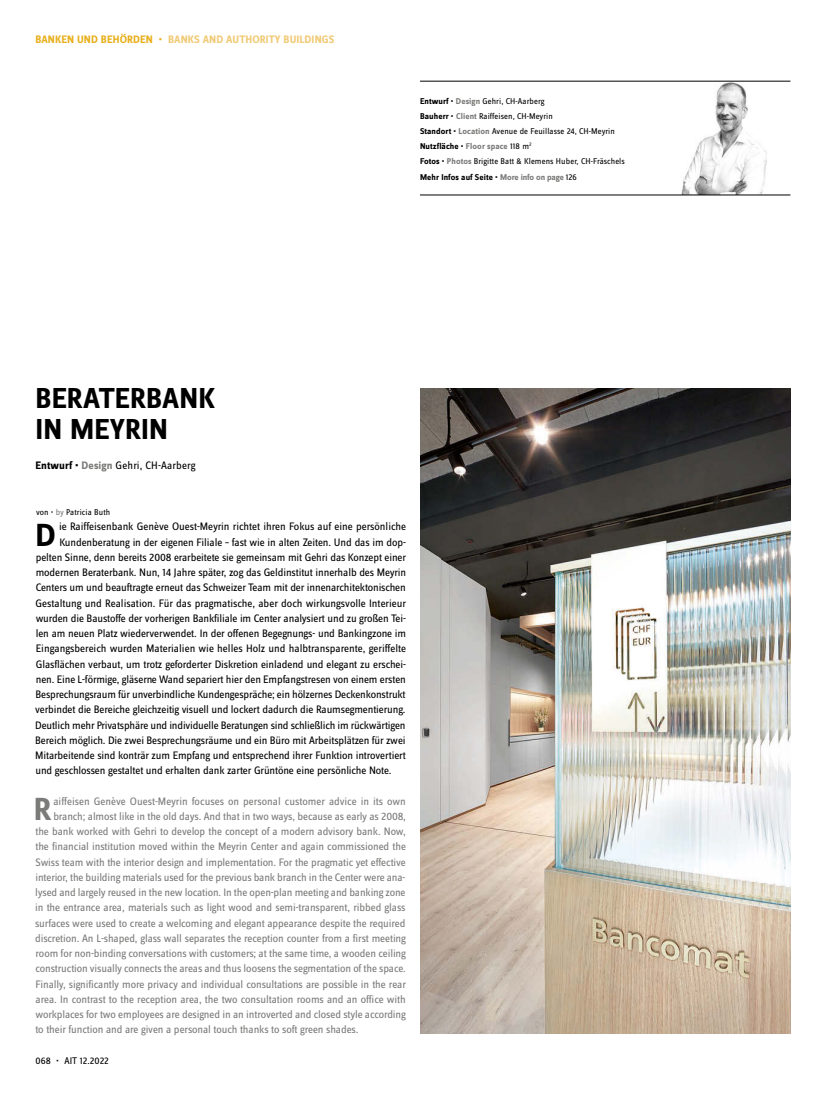
<style>
.page{position:relative;width:833px;height:1099px;background:#fff}
.page>*{position:absolute;margin:0;border:0;box-sizing:border-box;transform-origin:0 0}
.t1{font:700 33.25px "Zine Sans Dis";color:#000}
.t2{font:700 33.25px "Zine Sans Dis";color:#7b7b7a}
.t3{font:700 30px/30.5px "Zine Sans Dis";letter-spacing:.01em;color:#000}
.t4{font:11.25px "Zine Sans Dis";letter-spacing:-.01em;color:#000}
.t5{font:11.25px "Zine Sans Dis";letter-spacing:-.01em;color:#7b7b7a}
.t6{font:700 11.25px "Zine Sans Dis";letter-spacing:.01em;color:#f1ca76}
.t7{font:11.25px "Zine Sans Dis";letter-spacing:.01em;color:#000}
.t8{font:10px "Zine Sans Dis";letter-spacing:.01em;color:#000}
.t9{font:8.75px/15.2px "Zine Sans Dis";letter-spacing:.01em;color:#000}
.s1{color:#e8b01d}
.s2{font-weight:700}
.s3{font-weight:700;color:#7b7b7a}
.s4{color:#7b7b7a}
</style>
<div class="page">
<img style="left:681px;top:82px;width:86px;height:112px">
<hr style="left:420px;top:194px;width:370px;height:1px;background:#000">
<hr style="left:420px;top:81px;width:370px;height:1px;background:#000">
<img style="left:420px;top:388px;width:370px;height:645px">
<p class="t6" style="left:35px;top:33px;width:300px"><span class="s1">BANKEN UND BEHÖRDEN •</span> BANKS AND AUTHORITY BUILDINGS</p>
<p class="t9" style="left:420px;top:93px;width:206px"><span class="s2">Entwurf •</span> <span class="s3">Design</span> Gehri, CH-Aarberg<br><span class="s2">Bauherr •</span> <span class="s3">Client</span> Raiffeisen, CH-Meyrin<br><span class="s2">Standort •</span> <span class="s3">Location</span> Avenue de Feuillasse 24, CH-Meyrin <span class="s2">Nutzfläche •</span> <span class="s3">Floor space</span> 118 m<sup>2<br></sup><span class="s2">Fotos •</span> <span class="s3">Photos</span> Brigitte Batt &amp; Klemens Huber, CH-Fräschels <span class="s2">Mehr Infos auf Seite •</span> <span class="s3">More info on page</span> 126</p>
<h2 class="t3" style="left:35px;top:385px;width:181px">BERATERBANK<br>IN MEYRIN</h2>
<p class="t7" style="left:35px;top:460px;width:161px"><span class="s2">Entwurf •</span> <span class="s3">Design</span> Gehri, CH-Aarberg</p>
<p class="t9" style="left:36px;top:505px;width:76px">von • <span class="s4">by</span> Patricia Buth</p>
<p class="t4" style="left:59px;top:521px;width:348px">ie Raiffeisenbank Genève Ouest-Meyrin richtet ihren Fokus auf eine persönliche</p>
<p class="t4" style="left:59px;top:536px;width:348px">Kundenberatung in der eigenen Filiale – fast wie in alten Zeiten. Und das im dop-</p>
<p class="t4" style="left:36px;top:552px;width:372px">pelten Sinne, denn bereits 2008 erarbeitete sie gemeinsam mit Gehri das Konzept einer</p>
<p class="t4" style="left:36px;top:567px;width:372px">modernen Beraterbank. Nun, 14 Jahre später, zog das Geldinstitut innerhalb des Meyrin</p>
<p class="t4" style="left:36px;top:582px;width:372px">Centers um und beauftragte erneut das Schweizer Team mit der innenarchitektonischen</p>
<p class="t4" style="left:35px;top:597px;width:372px">Gestaltung und Realisation. Für das pragmatische, aber doch wirkungsvolle Interieur</p>
<p class="t4" style="left:36px;top:612px;width:372px">wurden die Baustoffe der vorherigen Bankfiliale im Center analysiert und zu großen Tei-</p>
<p class="t4" style="left:36px;top:628px;width:372px">len am neuen Platz wiederverwendet. In der offenen Begegnungs- und Bankingzone im</p>
<p class="t4" style="left:36px;top:643px;width:372px">Eingangsbereich wurden Materialien wie helles Holz und halbtransparente, geriffelte</p>
<p class="t4" style="left:36px;top:658px;width:372px">Glasflächen verbaut, um trotz geforderter Diskretion einladend und elegant zu erschei-</p>
<p class="t4" style="left:36px;top:673px;width:371px">nen. Eine L-förmige, gläserne Wand separiert hier den Empfangstresen von einem ersten</p>
<p class="t4" style="left:35px;top:689px;width:372px">Besprechungsraum für unverbindliche Kundengespräche; ein hölzernes Deckenkonstrukt</p>
<p class="t4" style="left:35px;top:704px;width:372px">verbindet die Bereiche gleichzeitig visuell und lockert dadurch die Raumsegmentierung.</p>
<p class="t4" style="left:35px;top:719px;width:372px">Deutlich mehr Privatsphäre und individuelle Beratungen sind schließlich im rückwärtigen</p>
<p class="t4" style="left:35px;top:734px;width:372px">Bereich möglich. Die zwei Besprechungsräume und ein Büro mit Arbeitsplätzen für zwei</p>
<p class="t4" style="left:35px;top:750px;width:372px">Mitarbeitende sind konträr zum Empfang und entsprechend ihrer Funktion introvertiert</p>
<p class="t4" style="left:35px;top:765px;width:358px">und geschlossen gestaltet und erhalten dank zarter Grüntöne eine persönliche Note.</p>
<p class="t5" style="left:53px;top:795px;width:354px">aiffeisen Genève Ouest-Meyrin focuses on personal customer advice in its own</p>
<p class="t5" style="left:53px;top:811px;width:354px">branch; almost like in the old days. And that in two ways, because as early as 2008,</p>
<p class="t5" style="left:35px;top:826px;width:372px">the bank worked with Gehri to develop the concept of a modern advisory bank. Now,</p>
<p class="t5" style="left:35px;top:841px;width:372px">the financial institution moved within the Meyrin Center and again commissioned the</p>
<p class="t5" style="left:36px;top:856px;width:372px">Swiss team with the interior design and implementation. For the pragmatic yet effective</p>
<p class="t5" style="left:35px;top:872px;width:371px">interior, the building materials used for the previous bank branch in the Center were ana-</p>
<p class="t5" style="left:35px;top:887px;width:372px">lysed and largely reused in the new location. In the open-plan meeting and banking zone</p>
<p class="t5" style="left:35px;top:902px;width:372px">in the entrance area, materials such as light wood and semi-transparent, ribbed glass</p>
<p class="t5" style="left:35px;top:917px;width:372px">surfaces were used to create a welcoming and elegant appearance despite the required</p>
<p class="t5" style="left:35px;top:932px;width:372px">discretion. An L-shaped, glass wall separates the reception counter from a first meeting</p>
<p class="t5" style="left:35px;top:948px;width:372px">room for non-binding conversations with customers; at the same time, a wooden ceiling</p>
<p class="t5" style="left:35px;top:963px;width:372px">construction visually connects the areas and thus loosens the segmentation of the space.</p>
<p class="t5" style="left:36px;top:978px;width:372px">Finally, significantly more privacy and individual consultations are possible in the rear</p>
<p class="t5" style="left:36px;top:993px;width:372px">area. In contrast to the reception area, the two consultation rooms and an office with</p>
<p class="t5" style="left:35px;top:1009px;width:372px">workplaces for two employees are designed in an introverted and closed style according</p>
<p class="t5" style="left:35px;top:1024px;width:324px">to their function and are given a personal touch thanks to soft green shades.</p>
<h1 class="t1" style="left:35px;top:517px;width:22px">D</h1>
<h1 class="t2" style="left:34px;top:792px;width:19px">R</h1>
<p class="t8" style="left:35px;top:1055px;width:75px">068 • AIT 12.2022</p>
</div>
